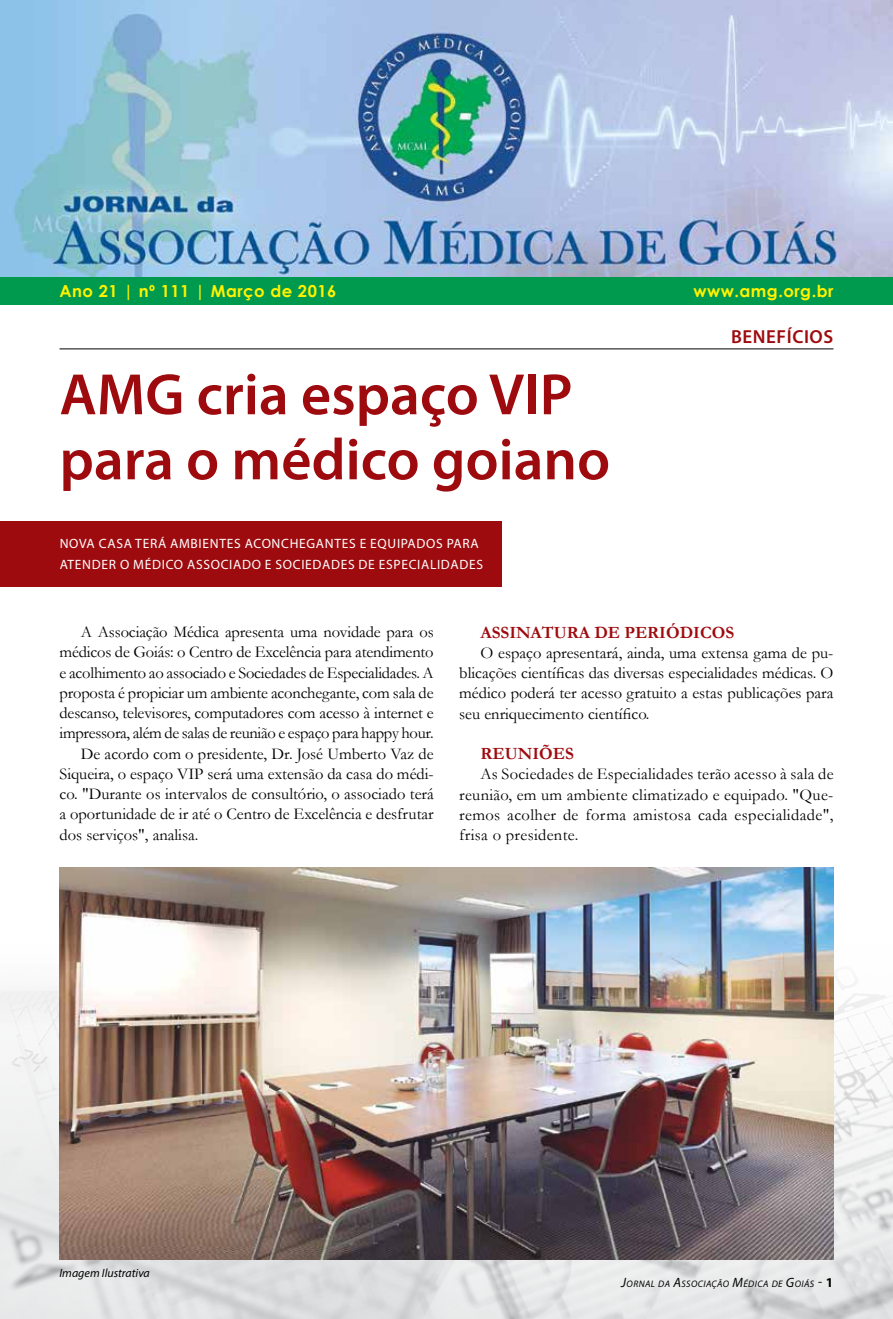
<style>
.page{position:relative;width:893px;height:1319px;background:#fff}
.page>*{position:absolute;margin:0;border:0;box-sizing:border-box;transform-origin:0 0}
.t1{font:600 58.8px/64.9px "Myriad Pro";color:#9e0b0f}
.t2{font:600 18.9px "Myriad Pro";letter-spacing:.03em;color:#9e0b0f}
.t3{font:700 17.25px "Garamond";color:#9e0b0f}
.t4{font:16.5px/20.2px "Garamond";letter-spacing:-.01em;color:#000;text-align:justify}
.t5{font:700 16.5px "Century Gothic";letter-spacing:.03em;color:#fff200}
.t6{font:13.5px/21px "Myriad Pro";letter-spacing:.05em;color:#fff}
.t7{font:italic 12px "Myriad Pro";color:#000}
.t8{font:italic 9.45px "Myriad Pro";letter-spacing:.045em;color:#000}
.s1{font-size:13.5px}
.s2{font-style:normal;font-size:13.5px}
.s3{font-weight:700;font-style:normal;font-size:13.5px}
</style>
<div class="page">
<img style="left:0;top:0;width:893px;height:277px">
<div style="left:0;top:277px;width:893px;height:28px;background:#009a4e"></div>
<img style="left:0;top:944px;width:893px;height:374px">
<div style="left:0;top:521px;width:502px;height:66px;background:#9e0b0f"></div>
<img style="left:60px;top:867px;width:773px;height:392px">
<hr style="left:60px;top:348px;width:773px;height:1px;background:#000">
<p class="t5" style="left:60px;top:279px;width:278px">Ano 21 | nº 111 | Março de 2016</p>
<p class="t5" style="left:693px;top:279px;width:142px">www.amg.org.br</p>
<p class="t2" style="left:731px;top:325px;width:104px">benefícios</p>
<h1 class="t1" style="left:60px;top:360px;width:552px">AMG cria espaço VIP para o médico goiano</h1>
<p class="t6" style="left:60px;top:533px;width:425px">NOVA CASA TERÁ AMBIENTES ACONCHEGANTES E EQUIPADOS PARA<br>ATENDER O MÉDICO ASSOCIADO E SOCIEDADES DE ESPECIALIDADES</p>
<p class="t4" style="left:81px;top:621px;width:354px">A Associação Médica apresenta uma novidade para os</p>
<p class="t4" style="left:60px;top:641px;width:376px">médicos de Goiás: o Centro de Excelência para atendimento</p>
<p class="t4" style="left:60px;top:661px;width:376px">e acolhimento ao associado e Sociedades de Especialidades. A</p>
<p class="t4" style="left:60px;top:682px;width:376px">proposta é propiciar um ambiente aconchegante, com sala de</p>
<p class="t4" style="left:60px;top:702px;width:376px">descanso, televisores, computadores com acesso à internet e</p>
<p class="t4" style="left:60px;top:722px;width:376px">impressora, além de salas de reunião e espaço para happy hour.</p>
<p class="t4" style="left:81px;top:742px;width:354px">De acordo com o presidente, Dr. José Umberto Vaz de</p>
<p class="t4" style="left:60px;top:763px;width:376px">Siqueira, o espaço VIP será uma extensão da casa do médi-</p>
<p class="t4" style="left:60px;top:783px;width:376px">co. "Durante os intervalos de consultório, o associado terá</p>
<p class="t4" style="left:60px;top:803px;width:376px">a oportunidade de ir até o Centro de Excelência e desfrutar</p>
<p class="t4" style="left:60px;top:823px;width:140px">dos serviços", analisa.</p>
<p class="t3" style="left:480px;top:620px;width:255px">ASSINATURA DE PERIÓDICOS</p>
<p class="t4" style="left:459px;top:642px;width:376px;text-indent:21px">O espaço apresentará, ainda, uma extensa gama de pu&shy;blicações científicas das diversas especialidades médicas. O médico poderá ter acesso gratuito a estas publicações para seu enriquecimento científico.</p>
<p class="t3" style="left:480px;top:742px;width:95px">REUNIÕES</p>
<p class="t4" style="left:459px;top:763px;width:376px;text-indent:21px">As Sociedades de Especialidades terão acesso à sala de reunião, em um ambiente climatizado e equipado. "Que&shy;remos acolher de forma amistosa cada especialidade", frisa o presidente.</p>
<p class="t7" style="left:60px;top:1265px;width:92px">Imagem Ilustrativa</p>
<p class="t8" style="left:621px;top:1277px;width:214px"><span class="s1">J</span>ORNAL DA <span class="s1">A</span>SSOCIAÇÃO <span class="s1">M</span>ÉDICA DE <span class="s1">G</span>OIÁS <span class="s2">-</span> <span class="s3">1</span></p>
</div>
